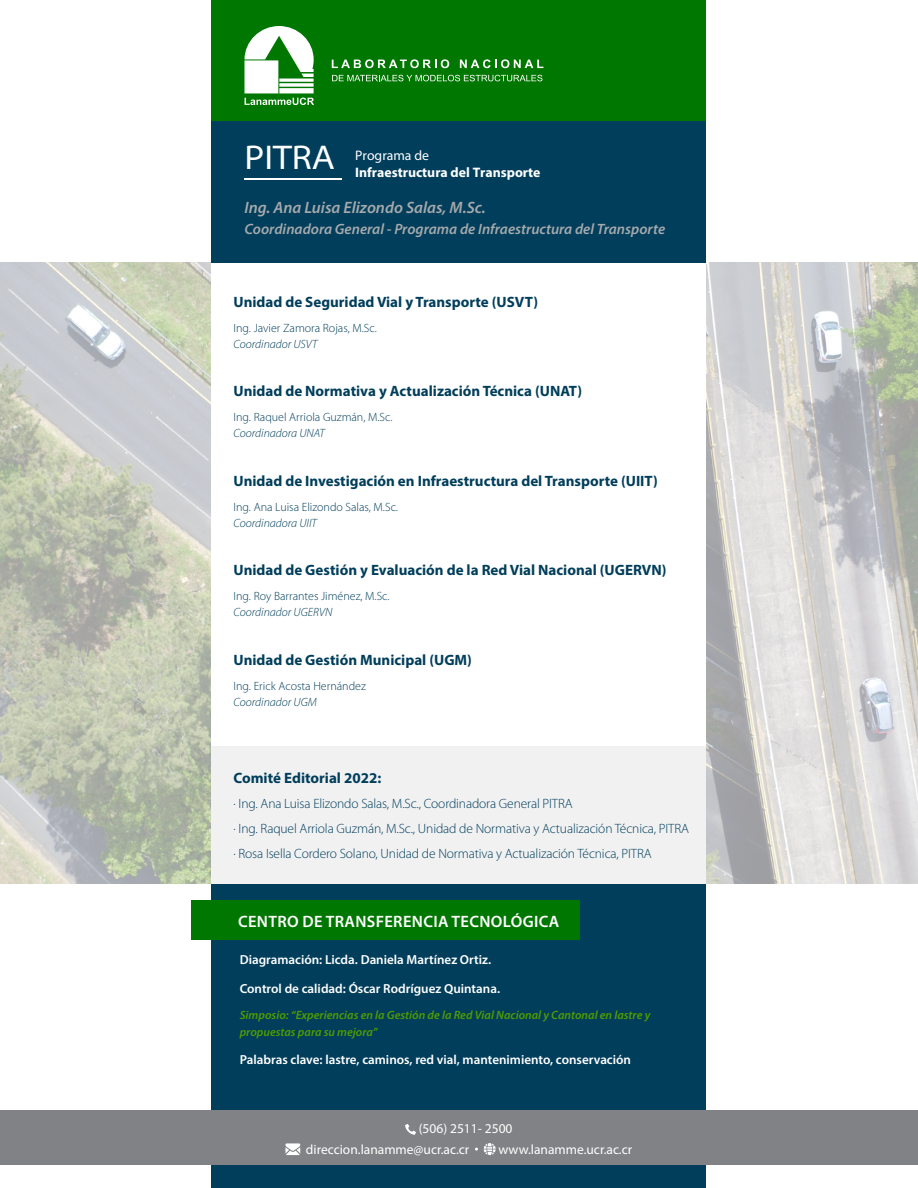
<style>
.page{position:relative;width:918px;height:1188px;background:#fff}
.page>*{position:absolute;margin:0;border:0;box-sizing:border-box;transform-origin:0 0}
.t1{font:semi-expanded 34.5px "Myriad Pro";color:#fff}
.t2{font:600 16.5px "Myriad Pro";letter-spacing:.02em;color:#fff}
.t3{font:italic 600 16.5px "Myriad Pro";color:#a7a9ac}
.t4{font:700 15px "Myriad Pro";color:#003e5b}
.t5{font:italic 600 15px "Myriad Pro";color:#a7a9ac}
.t6{font:700 13.8px "Myriad Pro";color:#fff}
.t7{font:13.8px "Myriad Pro";color:#fff}
.t8{font:300 13.5px/25px "Myriad Pro";letter-spacing:-.01em;color:#003e5b}
.t9{font:13.5px/20.2px "Myriad Pro";color:#fff}
.t10{font:600 13.05px "Myriad Pro";color:#fff}
.t11{font:300 12px "Myriad Pro";color:#003e5b}
.t12{font:italic 600 12px/16.5px "Myriad Pro";color:#509c00}
.t13{font:italic 300 12px "Myriad Pro";color:#003e5b}
</style>
<div class="page">
<img style="left:0;top:262px;width:918px;height:622px">
<div style="left:211px;top:262px;width:495px;height:622px;background:#fff"></div>
<div style="left:211px;top:121px;width:495px;height:141px;background:#003e5b"></div>
<div style="left:211px;top:0;width:495px;height:121px;background:#070"></div>
<div style="left:211px;top:884px;width:495px;height:304px;background:#003e5b"></div>
<hr style="left:244px;top:178px;width:98px;height:2px;background:#fff">
<svg style="left:244px;top:26px;width:70px;height:79px"></svg>
<svg style="left:332px;top:59px;width:117px;height:9px"></svg>
<svg style="left:460px;top:59px;width:83px;height:9px"></svg>
<svg style="left:332px;top:75px;width:210px;height:6px"></svg>
<div style="left:191px;top:901px;width:389px;height:39px;background:#070"></div>
<div style="left:0;top:1110px;width:918px;height:54px;background:#808285"></div>
<svg style="left:405px;top:1124px;width:11px;height:11px"></svg>
<svg style="left:285px;top:1143px;width:15px;height:12px"></svg>
<svg style="left:484px;top:1143px;width:12px;height:12px"></svg>
<div style="left:211px;top:746px;width:495px;height:138px;background:#f1f1f2"></div>
<h1 class="t1" style="left:244px;top:136px;width:92px">PITRA</h1>
<p class="t7" style="left:355px;top:147px;width:76px">Programa de</p>
<p class="t6" style="left:355px;top:163px;width:187px">Infraestructura del Transporte</p>
<p class="t3" style="left:244px;top:197px;width:243px">Ing. Ana Luisa Elizondo Salas, M.Sc.</p>
<p class="t5" style="left:244px;top:219px;width:422px">Coordinadora General - Programa de Infraestructura del Transporte</p>
<p class="t4" style="left:233px;top:292px;width:306px">Unidad de Seguridad Vial y Transporte (USVT)</p>
<p class="t11" style="left:233px;top:321px;width:145px">Ing. Javier Zamora Rojas, M.Sc.</p>
<p class="t13" style="left:233px;top:337px;width:86px">Coordinador USVT</p>
<p class="t4" style="left:233px;top:381px;width:350px">Unidad de Normativa y Actualización Técnica (UNAT)</p>
<p class="t11" style="left:233px;top:411px;width:161px">Ing. Raquel Arriola Guzmán, M.Sc.</p>
<p class="t13" style="left:233px;top:426px;width:93px">Coordinadora UNAT</p>
<p class="t4" style="left:233px;top:471px;width:426px">Unidad de Investigación en Infraestructura del Transporte (UIIT)</p>
<p class="t11" style="left:233px;top:500px;width:166px">Ing. Ana Luisa Elizondo Salas, M.Sc.</p>
<p class="t13" style="left:233px;top:516px;width:85px">Coordinadora UIIT</p>
<p class="t4" style="left:233px;top:560px;width:435px">Unidad de Gestión y Evaluación de la Red Vial Nacional (UGERVN)</p>
<p class="t11" style="left:233px;top:590px;width:158px">Ing. Roy Barrantes Jiménez, M.Sc.</p>
<p class="t13" style="left:233px;top:605px;width:100px">Coordinador UGERVN</p>
<p class="t4" style="left:233px;top:650px;width:240px">Unidad de Gestión Municipal (UGM)</p>
<p class="t11" style="left:233px;top:679px;width:134px">Ing. Erick Acosta Hernández</p>
<p class="t13" style="left:233px;top:695px;width:85px">Coordinador UGM</p>
<p class="t4" style="left:233px;top:768px;width:149px">Comité Editorial 2022:</p>
<p class="t8" style="left:233px;top:792px;width:457px">· Ing. Ana Luisa Elizondo Salas, M.Sc., Coordinadora General PITRA<br>· Ing. Raquel Arriola Guzmán, M.Sc., Unidad de Normativa y Actualización Técnica, PITRA · Rosa Isella Cordero Solano, Unidad de Normativa y Actualización Técnica, PITRA</p>
<p class="t2" style="left:238px;top:911px;width:323px">CENTRO DE TRANSFERENCIA TECNOLÓGICA</p>
<p class="t10" style="left:240px;top:952px;width:253px">Diagramación: Licda. Daniela Martínez Ortiz.</p>
<p class="t10" style="left:240px;top:980px;width:262px">Control de calidad: Óscar Rodríguez Quintana.</p>
<p class="t12" style="left:240px;top:1006px;width:412px">Simposio: “Experiencias en la Gestión de la Red Vial Nacional y Cantonal en lastre y propuestas para su mejora”</p>
<p class="t10" style="left:240px;top:1052px;width:393px">Palabras clave: lastre, caminos, red vial, mantenimiento, conservación</p>
<p class="t9" style="left:306px;top:1118px;width:208px;text-indent:113px">(506) 2511- 2500 direccion.lanamme@ucr.ac.cr</p>
<p class="t9" style="left:499px;top:1139px;width:135px">www.lanamme.ucr.ac.cr</p>
</div>
